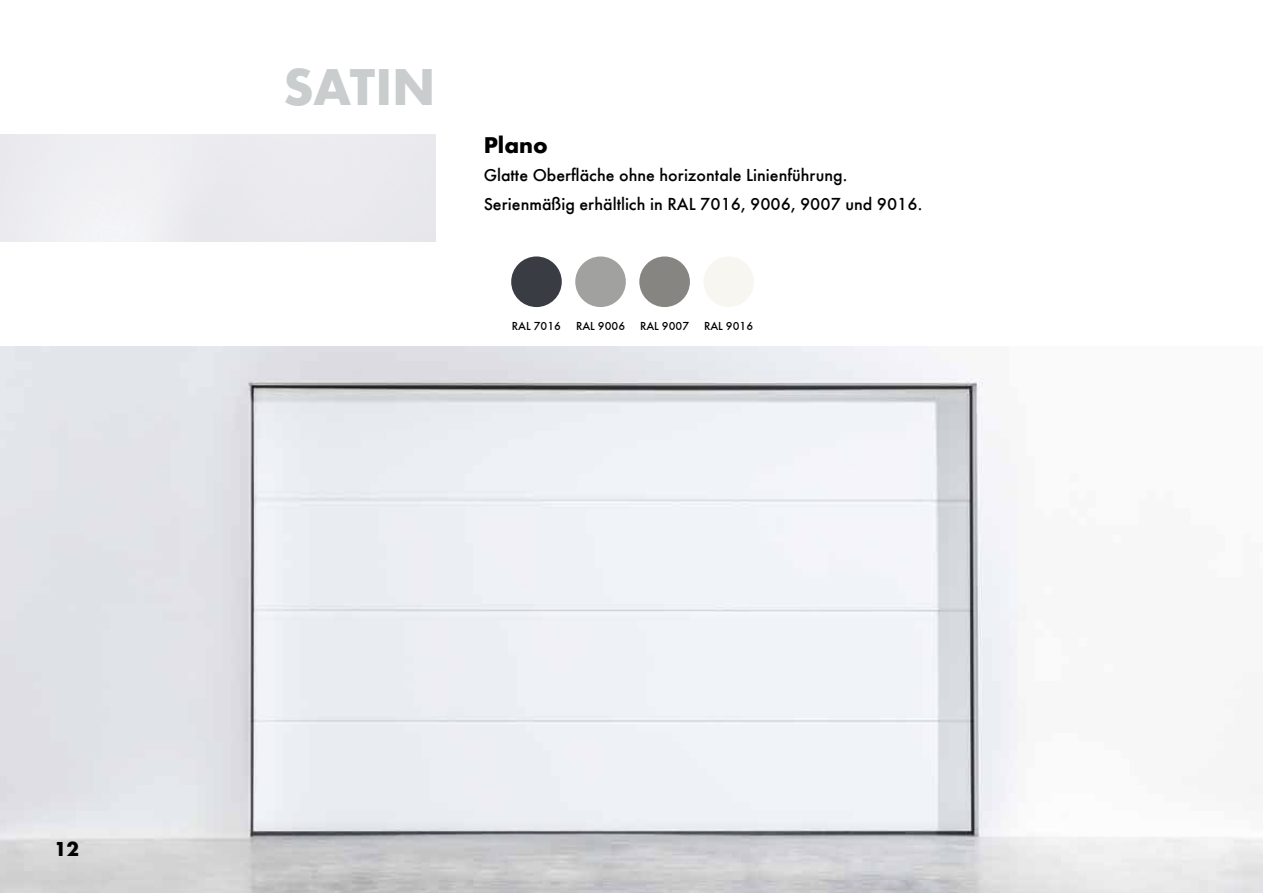
<style>
.page{position:relative;width:1263px;height:893px;background:#fff}
.page>*{position:absolute;margin:0;border:0;box-sizing:border-box;transform-origin:0 0}
.t1{font:700 47.7px "Futura";letter-spacing:-.005em;color:#c9cdce}
.t2{font:700 21px "Futura";color:#000}
.t3{font:700 21px "Futura";color:#000}
.t4{font:500 18px/28.5px "Futura T";color:#000}
.t5{font:500 12px "Futura T";color:#000}
</style>
<div class="page">
<img style="left:0;top:346px;width:1263px;height:547px">
<div style="left:511px;top:256px;width:51px;height:51px;background:#393c43;border-radius:50%"></div>
<div style="left:639px;top:256px;width:51px;height:51px;background:#868581;border-radius:50%"></div>
<div style="left:575px;top:256px;width:51px;height:51px;background:#a1a19f;border-radius:50%"></div>
<div style="left:703px;top:256px;width:51px;height:51px;background:#f7f6f1;border-radius:50%"></div>
<p class="t3" style="left:54px;top:838px;width:27px">12</p>
<h1 class="t1" style="left:283px;top:53px;width:154px">SATIN</h1>
<p class="t2" style="left:484px;top:130px;width:66px">Plano</p>
<p class="t4" style="left:484px;top:161px;width:440px">Glatte Oberfläche ohne horizontale Linienführung.<br>Serienmäßig erhältlich in RAL 7016, 9006, 9007 und 9016.</p>
<p class="t5" style="left:512px;top:319px;width:243px">RAL 7016 RAL 9006 RAL 9007 RAL 9016</p>
</div>
